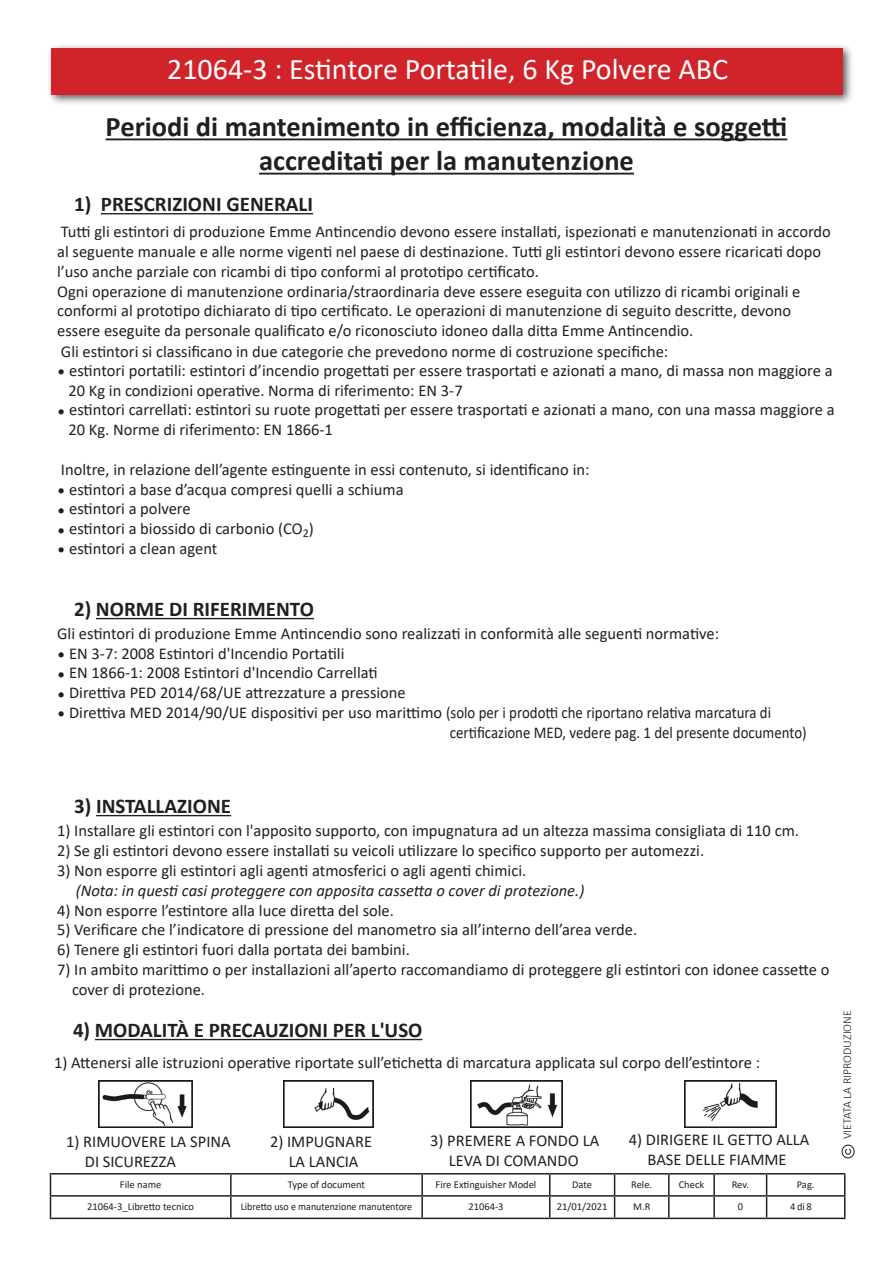
<style>
.page{position:relative;width:893px;height:1263px;background:#fff}
.page>*{position:absolute;margin:0;border:0;box-sizing:border-box;transform-origin:0 0}
.t1{font:30px "Calibri";color:#fff}
.codice_tabella{font:700 28.5px "Calibri";color:#231f20}
.codice_tabella-2{font:700 21px "Calibri";color:#231f20}
.codice_tabella-3{font:16.5px/19.8px "Calibri";color:#231f20}
.codice_tabella-4{font:italic 16.5px "Calibri";color:#231f20}
.codice_tabella-5{font:16.5px "Calibri";color:#231f20;scale:.9 1}
.t2{font:300 12px "Calibri";color:#231f20}
.codice_tabella-6{font:10.5px "Calibri";color:#231f20}
.codice_tabella-7{font:10.5px "Calibri";color:#231f20;scale:.95 1}
</style>
<div class="page">
<div style="left:46px;top:43px;width:808px;height:63px;background:#231f20;opacity:.75"></div>
<div style="left:52px;top:48px;width:791px;height:46px;background:#d1232a"></div>
<hr style="left:50px;top:1173px;width:181px;height:1px;background:#231f20">
<hr style="left:231px;top:1173px;width:191px;height:1px;background:#231f20">
<hr style="left:230px;top:1174px;width:2px;height:21px;background:#231f20">
<hr style="left:422px;top:1173px;width:128px;height:1px;background:#231f20">
<hr style="left:421px;top:1174px;width:2px;height:21px;background:#231f20">
<hr style="left:550px;top:1173px;width:65px;height:1px;background:#231f20">
<hr style="left:615px;top:1173px;width:54px;height:1px;background:#231f20">
<hr style="left:669px;top:1173px;width:45px;height:1px;background:#231f20">
<hr style="left:668px;top:1174px;width:2px;height:21px;background:#231f20">
<hr style="left:714px;top:1173px;width:53px;height:1px;background:#231f20">
<hr style="left:713px;top:1174px;width:2px;height:21px;background:#231f20">
<hr style="left:767px;top:1173px;width:78px;height:1px;background:#231f20">
<hr style="left:50px;top:1195px;width:181px;height:1px;background:#231f20">
<svg style="left:50px;top:1174px;width:1px;height:43px"></svg>
<hr style="left:231px;top:1195px;width:191px;height:1px;background:#231f20">
<hr style="left:230px;top:1196px;width:2px;height:21px;background:#231f20">
<hr style="left:422px;top:1195px;width:128px;height:1px;background:#231f20">
<hr style="left:421px;top:1196px;width:2px;height:21px;background:#231f20">
<hr style="left:550px;top:1195px;width:65px;height:1px;background:#231f20">
<svg style="left:549px;top:1174px;width:1px;height:43px"></svg>
<hr style="left:615px;top:1195px;width:54px;height:1px;background:#231f20">
<svg style="left:614px;top:1174px;width:1px;height:43px"></svg>
<hr style="left:669px;top:1195px;width:45px;height:1px;background:#231f20">
<hr style="left:668px;top:1196px;width:2px;height:21px;background:#231f20">
<hr style="left:714px;top:1195px;width:53px;height:1px;background:#231f20">
<hr style="left:713px;top:1196px;width:2px;height:21px;background:#231f20">
<hr style="left:767px;top:1195px;width:78px;height:1px;background:#231f20">
<svg style="left:766px;top:1174px;width:1px;height:43px"></svg>
<svg style="left:844px;top:1174px;width:1px;height:43px"></svg>
<hr style="left:50px;top:1217px;width:181px;height:2px;background:#231f20">
<hr style="left:231px;top:1217px;width:191px;height:2px;background:#231f20">
<hr style="left:422px;top:1217px;width:128px;height:2px;background:#231f20">
<hr style="left:550px;top:1217px;width:65px;height:2px;background:#231f20">
<hr style="left:615px;top:1217px;width:54px;height:2px;background:#231f20">
<hr style="left:669px;top:1217px;width:45px;height:2px;background:#231f20">
<hr style="left:714px;top:1217px;width:53px;height:2px;background:#231f20">
<hr style="left:767px;top:1217px;width:78px;height:2px;background:#231f20">
<img style="left:841px;top:1144px;width:14px;height:15px">
<hr style="left:106px;top:138px;width:681px;height:2px;background:#231f20">
<hr style="left:259px;top:173px;width:375px;height:2px;background:#231f20">
<hr style="left:96px;top:815px;width:135px;height:1px;background:#231f20">
<hr style="left:101px;top:213px;width:212px;height:1px;background:#231f20">
<hr style="left:95px;top:1039px;width:327px;height:1px;background:#231f20">
<img style="left:99px;top:1081px;width:93px;height:46px">
<img style="left:283px;top:1081px;width:90px;height:46px">
<img style="left:471px;top:1081px;width:91px;height:46px">
<img style="left:685px;top:1081px;width:91px;height:46px">
<hr style="left:96px;top:618px;width:218px;height:1px;background:#231f20">
<h1 class="t1" style="left:167px;top:48px;width:563px">21064-3 : Estintore Portatile, 6 Kg Polvere ABC</h1>
<p class="codice_tabella" style="left:106px;top:107px;width:683px">Periodi di mantenimento in efficienza, modalità e soggetti</p>
<p class="codice_tabella" style="left:259px;top:141px;width:376px">accreditati per la manutenzione</p>
<p class="codice_tabella-2" style="left:74px;top:190px;width:240px">1) PRESCRIZIONI GENERALI</p>
<p class="codice_tabella-3" style="left:57px;top:221px;width:775px">Tutti gli estintori di produzione Emme Antincendio devono essere installati, ispezionati e manutenzionati in accordo al seguente manuale e alle norme vigenti nel paese di destinazione. Tutti gli estintori devono essere ricaricati dopo l’uso anche parziale con ricambi di tipo conformi al prototipo certificato.</p>
<p class="codice_tabella-3" style="left:57px;top:281px;width:745px">Ogni operazione di manutenzione ordinaria/straordinaria deve essere eseguita con utilizzo di ricambi originali e</p>
<p class="codice_tabella-3" style="left:57px;top:301px;width:735px">conformi al prototipo dichiarato di tipo certificato. Le operazioni di manutenzione di seguito descritte, devono</p>
<p class="codice_tabella-3" style="left:57px;top:320px;width:638px">essere eseguite da personale qualificato e/o riconosciuto idoneo dalla ditta Emme Antincendio.</p>
<p class="codice_tabella-3" style="left:61px;top:342px;width:609px">Gli estintori si classificano in due categorie che prevedono norme di costruzione specifiche:</p>
<p class="codice_tabella-3" style="left:57px;top:360px;width:777px">• estintori portatili: estintori d’incendio progettati per essere trasportati e azionati a mano, di massa non maggiore a</p>
<p class="codice_tabella-3" style="left:68px;top:380px;width:396px">20 Kg in condizioni operative. Norma di riferimento: EN 3-7</p>
<p class="codice_tabella-3" style="left:57px;top:400px;width:779px">• estintori carrellati: estintori su ruote progettati per essere trasportati e azionati a mano, con una massa maggiore a</p>
<p class="codice_tabella-3" style="left:68px;top:419px;width:266px">20 Kg. Norme di riferimento: EN 1866-1</p>
<p class="codice_tabella-3" style="left:61px;top:459px;width:530px">Inoltre, in relazione dell’agente estinguente in essi contenuto, si identificano in:</p>
<p class="codice_tabella-3" style="left:57px;top:479px;width:348px">• estintori a base d’acqua compresi quelli a schiuma</p>
<p class="codice_tabella-3" style="left:57px;top:499px;width:135px">• estintori a polvere</p>
<p class="codice_tabella-3" style="left:57px;top:518px;width:258px">• estintori a biossido di carbonio (CO<sub>2</sub>)</p>
<p class="codice_tabella-3" style="left:57px;top:538px;width:162px">• estintori a clean agent</p>
<p class="codice_tabella-2" style="left:74px;top:594px;width:241px">2) NORME DI RIFERIMENTO</p>
<p class="codice_tabella-3" style="left:57px;top:623px;width:663px">Gli estintori di produzione Emme Antincendio sono realizzati in conformità alle seguenti normative:</p>
<p class="codice_tabella-3" style="left:57px;top:643px;width:289px">• EN 3-7: 2008 Estintori d'Incendio Portatili</p>
<p class="codice_tabella-3" style="left:57px;top:662px;width:322px">• EN 1866-1: 2008 Estintori d'Incendio Carrellati</p>
<p class="codice_tabella-3" style="left:57px;top:682px;width:350px">• Direttiva PED 2014/68/UE attrezzature a pressione</p>
<p class="codice_tabella-3" style="left:57px;top:702px;width:715px">• Direttiva MED 2014/90/UE dispositivi per uso marittimo (solo per i prodotti che riportano relativa marcatura di</p>
<p class="codice_tabella-5" style="left:450px;top:721px;width:398px">certificazione MED, vedere pag. 1 del presente documento)</p>
<p class="codice_tabella-2" style="left:74px;top:791px;width:158px">3) INSTALLAZIONE</p>
<p class="codice_tabella-3" style="left:57px;top:821px;width:743px">1) Installare gli estintori con l'apposito supporto, con impugnatura ad un altezza massima consigliata di 110 cm.</p>
<p class="codice_tabella-3" style="left:57px;top:840px;width:648px">2) Se gli estintori devono essere installati su veicoli utilizzare lo specifico supporto per automezzi.</p>
<p class="codice_tabella-3" style="left:57px;top:860px;width:471px">3) Non esporre gli estintori agli agenti atmosferici o agli agenti chimici.</p>
<p class="codice_tabella-4" style="left:76px;top:879px;width:510px">(Nota: in questi casi proteggere con apposita cassetta o cover di protezione.)</p>
<p class="codice_tabella-3" style="left:57px;top:900px;width:338px">4) Non esporre l’estintore alla luce diretta del sole.</p>
<p class="codice_tabella-3" style="left:57px;top:920px;width:582px">5) Verificare che l’indicatore di pressione del manometro sia all’interno dell’area verde.</p>
<p class="codice_tabella-3" style="left:57px;top:939px;width:354px">6) Tenere gli estintori fuori dalla portata dei bambini.</p>
<p class="codice_tabella-3" style="left:57px;top:959px;width:774px">7) In ambito marittimo o per installazioni all’aperto raccomandiamo di proteggere gli estintori con idonee cassette o</p>
<p class="codice_tabella-3" style="left:72px;top:979px;width:134px">cover di protezione.</p>
<p class="codice_tabella-2" style="left:73px;top:1015px;width:351px">4) MODALITÀ E PRECAUZIONI PER L'USO</p>
<p class="codice_tabella-3" style="left:54px;top:1052px;width:708px">1) Attenersi alle istruzioni operative riportate sull’etichetta di marcatura applicata sul corpo dell’estintore :</p>
<p class="codice_tabella-3" style="left:66px;top:1131px;width:166px">1) RIMUOVERE LA SPINA</p>
<p class="codice_tabella-3" style="left:85px;top:1151px;width:93px">DI SICUREZZA</p>
<p class="codice_tabella-3" style="left:270px;top:1131px;width:104px">2) IMPUGNARE</p>
<p class="codice_tabella-3" style="left:289px;top:1151px;width:71px">LA LANCIA</p>
<p class="codice_tabella-3" style="left:430px;top:1130px;width:171px">3) PREMERE A FONDO LA</p>
<p class="codice_tabella-3" style="left:449px;top:1150px;width:131px">LEVA DI COMANDO</p>
<p class="codice_tabella-3" style="left:629px;top:1129px;width:182px">4) DIRIGERE IL GETTO ALLA</p>
<p class="codice_tabella-3" style="left:647px;top:1149px;width:141px">BASE DELLE FIAMME</p>
<p class="codice_tabella-6" style="left:120px;top:1177px;width:43px">File name</p>
<p class="codice_tabella-6" style="left:288px;top:1177px;width:79px">Type of document</p>
<p class="codice_tabella-6" style="left:436px;top:1177px;width:102px">Fire Extinguisher Model</p>
<p class="codice_tabella-6" style="left:572px;top:1177px;width:22px">Date</p>
<p class="codice_tabella-6" style="left:631px;top:1177px;width:23px">Rele.</p>
<p class="codice_tabella-6" style="left:679px;top:1177px;width:27px">Check</p>
<p class="codice_tabella-6" style="left:732px;top:1177px;width:19px">Rev.</p>
<p class="codice_tabella-6" style="left:797px;top:1177px;width:19px">Pag.</p>
<p class="codice_tabella-6" style="left:87px;top:1199px;width:108px">21064-3_Libretto tecnico</p>
<p class="codice_tabella-7" style="left:241px;top:1199px;width:182px">Libretto uso e manutenzione manutentore</p>
<p class="codice_tabella-6" style="left:468px;top:1199px;width:37px">21064-3</p>
<p class="codice_tabella-6" style="left:557px;top:1199px;width:52px">21/01/2021</p>
<p class="codice_tabella-6" style="left:633px;top:1199px;width:19px">M.R</p>
<p class="codice_tabella-6" style="left:738px;top:1199px;width:7px">0</p>
<p class="codice_tabella-6" style="left:790px;top:1199px;width:23px">4 di 8</p>
<p class="t2" style="left:840px;top:1139px;width:131px;rotate:-90deg">VIETATA LA RIPRODUZIONE</p>
</div>
